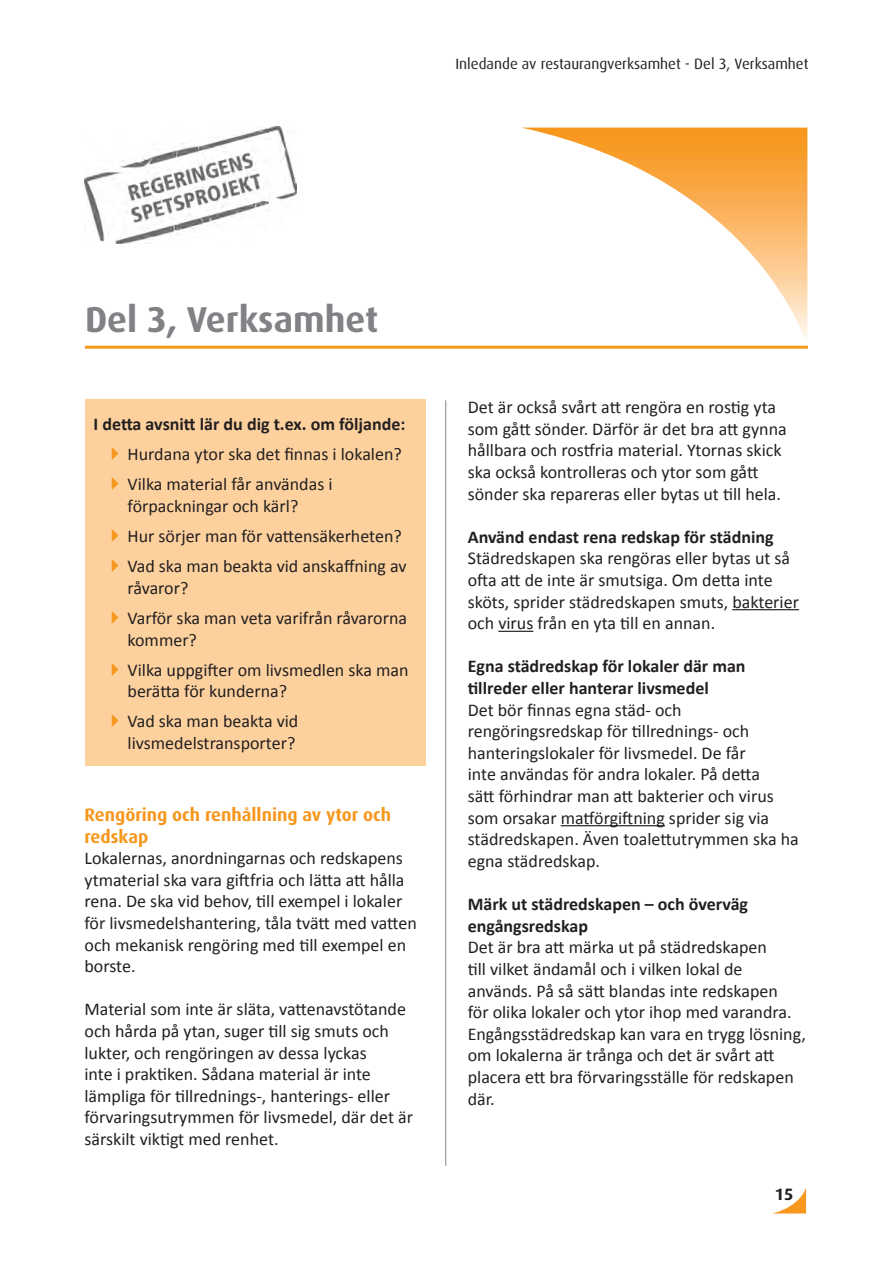
<style>
.page{position:relative;width:893px;height:1263px;background:#fff}
.page>*{position:absolute;margin:0;border:0;box-sizing:border-box;transform-origin:0 0}
.Luvun_otsikko{font:700 36px "Dax";color:#808285}
.Leipäteksti{font:18px/21.6px "Calibri";color:#231f20}
.Leipäteksti-2{font:700 18px/21.6px "Calibri";color:#231f20}
.Leipäteksti-3{font:700 18px/21.6px "Dax";color:#f7971d}
.t1{font:700 16.5px "Dax";color:#231f20}
.t2{font:15px "Dax";color:#231f20}
</style>
<div class="page">
<svg style="left:521px;top:128px;width:286px;height:218px"></svg>
<hr style="left:85px;top:346px;width:723px;height:3px;background:#f7971d">
<hr style="left:445px;top:400px;width:1px;height:766px;background:#808285">
<svg style="left:774px;top:1188px;width:32px;height:25px"></svg>
<img style="left:84px;top:127px;width:212px;height:116px">
<div style="left:85px;top:400px;width:340px;height:366px;background:#fdd19e"></div>
<hr style="left:732px;top:609px;width:67px;height:1px;background:#231f20">
<hr style="left:498px;top:631px;width:35px;height:1px;background:#231f20">
<hr style="left:561px;top:825px;width:104px;height:1px;background:#231f20">
<p class="t2" style="left:455px;top:55px;width:355px">Inledande av restaurangverksamhet - Del 3, Verksamhet</p>
<p class="Luvun_otsikko" style="left:85px;top:298px;width:295px">Del 3, Verksamhet</p>
<p class="Leipäteksti-2" style="left:94px;top:413px;width:313px">I detta avsnitt lär du dig t.ex. om följande:</p>
<p class="Leipäteksti" style="left:128px;top:444px;width:276px">Hurdana ytor ska det finnas i lokalen?</p>
<p class="Leipäteksti" style="left:128px;top:474px;width:207px">Vilka material får användas i förpackningar och kärl?</p>
<p class="Leipäteksti" style="left:128px;top:525px;width:276px">Hur sörjer man för vattensäkerheten?</p>
<p class="Leipäteksti" style="left:128px;top:555px;width:280px">Vad ska man beakta vid anskaffning av råvaror?</p>
<p class="Leipäteksti" style="left:128px;top:607px;width:281px">Varför ska man veta varifrån råvarorna kommer?</p>
<p class="Leipäteksti" style="left:128px;top:659px;width:282px">Vilka uppgifter om livsmedlen ska man berätta för kunderna?</p>
<p class="Leipäteksti" style="left:128px;top:711px;width:172px">Vad ska man beakta vid livsmedelstransporter?</p>
<p class="Leipäteksti-3" style="left:85px;top:804px;width:308px">Rengöring och renhållning av ytor och redskap</p>
<p class="Leipäteksti" style="left:85px;top:847px;width:334px">Lokalernas, anordningarnas och redskapens ytmaterial ska vara giftfria och lätta att hålla rena. De ska vid behov, till exempel i lokaler för livsmedelshantering, tåla tvätt med vatten och mekanisk rengöring med till exempel en borste.</p>
<p class="Leipäteksti" style="left:85px;top:998px;width:330px">Material som inte är släta, vattenavstötande och hårda på ytan, suger till sig smuts och lukter, och rengöringen av dessa lyckas<br>inte i praktiken. Sådana material är inte lämpliga för tillrednings-, hanterings- eller förvaringsutrymmen för livsmedel, där det är särskilt viktigt med renhet.</p>
<p class="Leipäteksti" style="left:468px;top:396px;width:320px">Det är också svårt att rengöra en rostig yta som gått sönder. Därför är det bra att gynna hållbara och rostfria material. Ytornas skick ska också kontrolleras och ytor som gått sönder ska repareras eller bytas ut till hela.</p>
<p class="Leipäteksti-2" style="left:468px;top:526px;width:307px">Använd endast rena redskap för städning</p>
<p class="Leipäteksti" style="left:468px;top:548px;width:333px">Städredskapen ska rengöras eller bytas ut så ofta att de inte är smutsiga. Om detta inte sköts, sprider städredskapen smuts, bakterier och virus från en yta till en annan.</p>
<p class="Leipäteksti-2" style="left:468px;top:656px;width:279px">Egna städredskap för lokaler där man tillreder eller hanterar livsmedel</p>
<p class="Leipäteksti" style="left:468px;top:699px;width:333px">Det bör finnas egna städ- och rengöringsredskap för tillrednings- och hanteringslokaler för livsmedel. De får<br>inte användas för andra lokaler. På detta<br>sätt förhindrar man att bakterier och virus som orsakar matförgiftning sprider sig via städredskapen. Även toalettutrymmen ska ha egna städredskap.</p>
<p class="Leipäteksti-2" style="left:468px;top:893px;width:282px">Märk ut städredskapen – och överväg engångsredskap</p>
<p class="Leipäteksti" style="left:468px;top:936px;width:340px">Det är bra att märka ut på städredskapen<br>till vilket ändamål och i vilken lokal de används. På så sätt blandas inte redskapen<br>för olika lokaler och ytor ihop med varandra.<br>Engångsstädredskap kan vara en trygg lösning, om lokalerna är trånga och det är svårt att placera ett bra förvaringsställe för redskapen där.</p>
<p class="t1" style="left:775px;top:1184px;width:20px">15</p>
</div>
